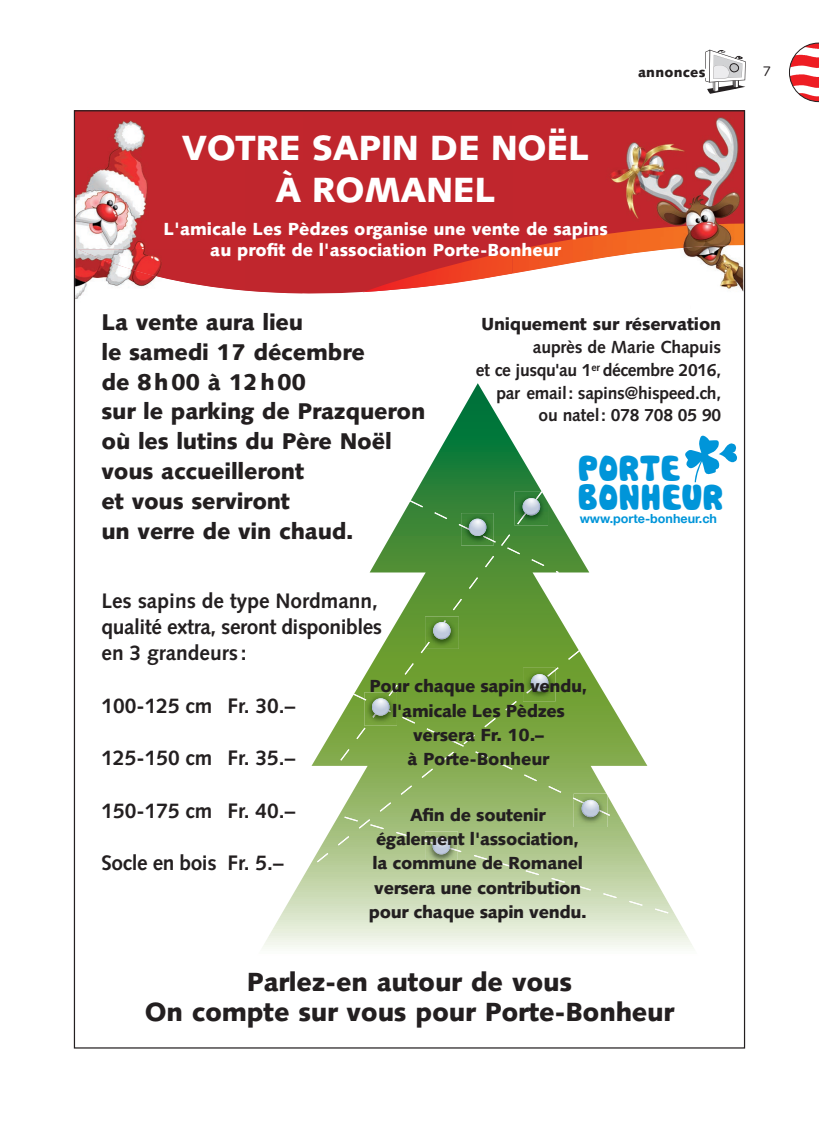
<style>
.page{position:relative;width:819px;height:1141px;background:#fff}
.page>*{position:absolute;margin:0;border:0;box-sizing:border-box;transform-origin:0 0}
.t1{font:35.35px/29.6px "Cookies";color:#0095d9}
.t2{font:900 35px/42px "Syntax";letter-spacing:-.01em;color:#fff;text-align:center}
.t3{font:900 26.25px/29.8px "Syntax";letter-spacing:-.01em;color:#231f20;text-align:center}
.t4{font:900 22.75px/29.8px "Syntax";letter-spacing:-.01em;color:#231f20}
.t5{font:700 21px/26.2px "Syntax";color:#231f20}
.t6{font:700 21px "Syntax";letter-spacing:-.02em;color:#231f20}
.t7{font:900 17.5px/24.3px "Syntax";letter-spacing:-.02em;color:#231f20;text-align:center}
.t8{font:700 17.5px/22.8px "Syntax";letter-spacing:-.02em;color:#231f20;text-align:right}
.t9{font:900 17.5px/21px "Syntax";color:#fff;text-align:center}
.t10{font:900 14px "Syntax";letter-spacing:.015em;color:#231f20}
.t11{font:14px "Syntax";color:#231f20}
.t12{font:700 12.6px "Helvetica Neue";color:#0095d9}
</style>
<div class="page">
<svg style="left:789px;top:43px;width:30px;height:59px"></svg>
<svg style="left:705px;top:49px;width:41px;height:45px"></svg>
<div style="left:302px;top:161px;width:210px;height:133px;background:#c0262d"></div>
<div style="left:74px;top:111px;width:670px;height:50px;background:#c0262d"></div>
<svg style="left:363px;top:251px;width:149px;height:41px"></svg>
<svg style="left:262px;top:383px;width:432px;height:566px"></svg>
<svg style="left:340px;top:491px;width:202px;height:159px"></svg>
<svg style="left:317px;top:650px;width:262px;height:212px;fill:#70a033"></svg>
<img style="left:523px;top:668px;width:32px;height:26px">
<img style="left:526px;top:669px;width:29px;height:24px">
<img style="left:531px;top:674px;width:17px;height:17px">
<img style="left:364px;top:692px;width:33px;height:2px">
<img style="left:372px;top:692px;width:20px;height:2px">
<svg style="left:344px;top:694px;width:324px;height:219px;background:#aac486"></svg>
<img style="left:425px;top:617px;width:34px;height:32px">
<img style="left:425px;top:620px;width:21px;height:29px">
<img style="left:433px;top:622px;width:17px;height:17px">
<svg style="left:410px;top:492px;width:148px;height:81px;background:#4b8d40"></svg>
<img style="left:522px;top:498px;width:18px;height:17px">
<img style="left:76px;top:250px;width:226px;height:49px">
<img style="left:76px;top:161px;width:169px;height:89px">
<div style="left:245px;top:161px;width:57px;height:132px;background:#c0262d"></div>
<img style="left:78px;top:249px;width:168px;height:42px">
<img style="left:108px;top:120px;width:38px;height:41px">
<img style="left:720px;top:274px;width:23px;height:18px">
<img style="left:512px;top:161px;width:174px;height:63px">
<img style="left:686px;top:161px;width:57px;height:63px">
<img style="left:626px;top:117px;width:113px;height:44px">
<img style="left:512px;top:224px;width:231px;height:50px">
<svg style="left:683px;top:435px;width:54px;height:48px"></svg>
<h2 class="t2" style="left:182px;top:127px;width:409px">VOTRE SAPIN DE NOËL<br>À ROMANEL</h2>
<p class="t9" style="left:163px;top:218px;width:446px">L'amicale Les Pèdzes organise une vente de sapins au profit de l'association Porte-Bonheur</p>
<p class="t10" style="left:638px;top:64px;width:69px">annonces</p>
<p class="t11" style="left:763px;top:63px;width:9px">7</p>
<h3 class="t4" style="left:101px;top:308px;width:325px">La vente aura lieu<br>le samedi 17 décembre<br>de 8 h 00 à 12 h 00<br>sur le parking de Prazqueron où les lutins du Père Noël vous accueilleront<br>et vous serviront<br>un verre de vin chaud.</h3>
<p class="t7" style="left:481px;top:312px;width:241px">Uniquement sur réservation</p>
<p class="t8" style="left:476px;top:336px;width:247px">auprès de Marie Chapuis<br>et ce jusqu'au 1<sup>er</sup> décembre 2016, par email : sapins@hispeed.ch, ou natel : 078 708 05 90</p>
<h1 class="t1" style="left:578px;top:454px;width:147px">PORTE<br>BONHEUR</h1>
<p class="t12" style="left:579px;top:509px;width:139px">www.porte-bonheur.ch</p>
<p class="t5" style="left:101px;top:587px;width:282px">Les sapins de type Nordmann, qualité extra, seront disponibles en 3 grandeurs :</p>
<p class="t5" style="left:101px;top:692px;width:195px">100-125 cm Fr. 30.–</p>
<p class="t5" style="left:101px;top:745px;width:195px">125-150 cm Fr. 35.–</p>
<p class="t5" style="left:101px;top:797px;width:195px">150-175 cm Fr. 40.–</p>
<p class="t6" style="left:101px;top:851px;width:184px">Socle en bois Fr. 5.–</p>
<p class="t7" style="left:369px;top:674px;width:219px">Pour chaque sapin vendu, l'amicale Les Pèdzes versera Fr. 10.–<br>à Porte-Bonheur</p>
<p class="t7" style="left:369px;top:803px;width:219px">Afin de soutenir également l'association, la commune de Romanel versera une contribution pour chaque sapin vendu.</p>
<h3 class="t3" style="left:145px;top:968px;width:531px">Parlez-en autour de vous<br>On compte sur vous pour Porte-Bonheur</h3>
</div>
